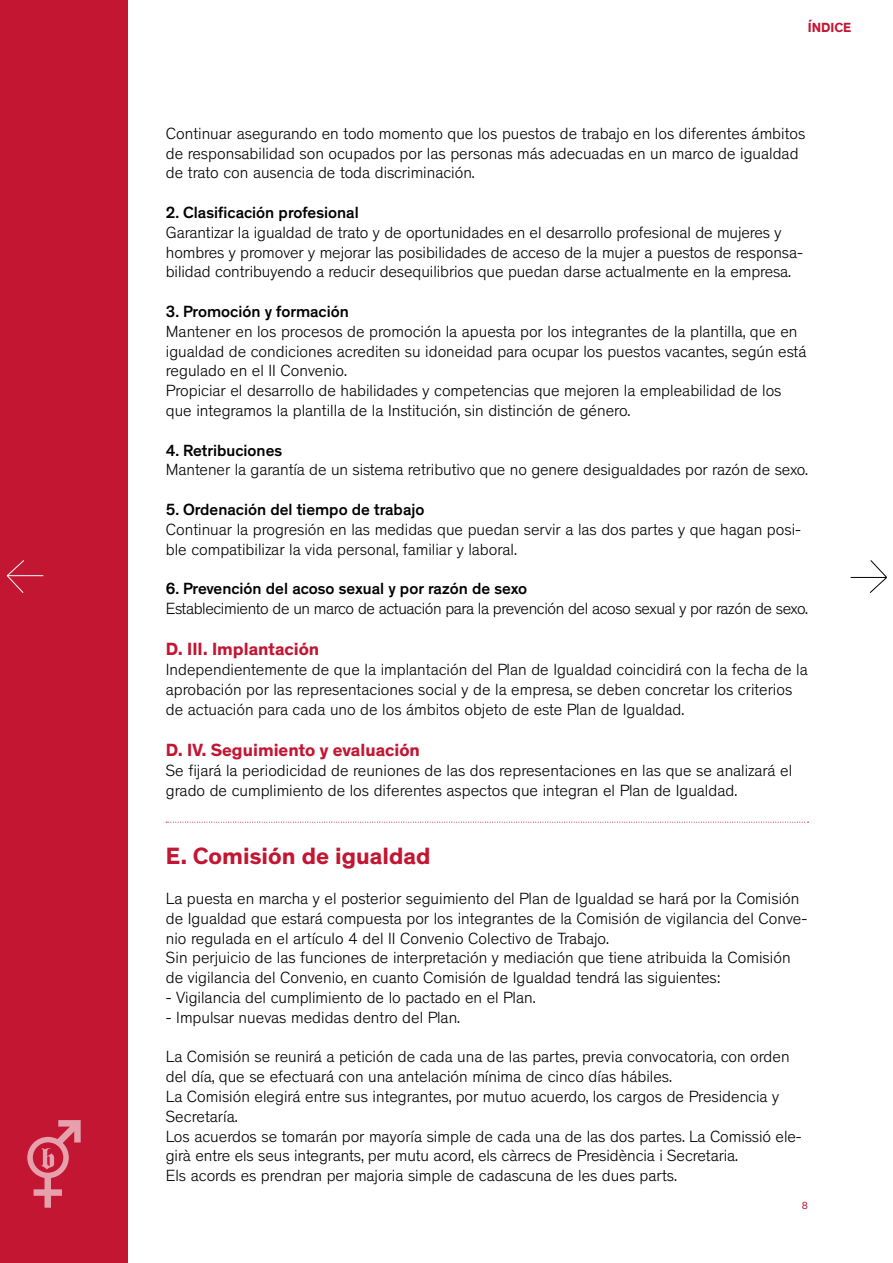
<style>
.page{position:relative;width:893px;height:1263px;background:#fff}
.page>*{position:absolute;margin:0;border:0;box-sizing:border-box;transform-origin:0 0}
.t1{font:700 24px "Theinhardt";color:#c21632}
.t2{font:700 18px "Theinhardt";color:#c21632}
.t3{font:300 16.5px/19.8px "Theinhardt";color:#000}
.t4{font:500 16.5px "Theinhardt";color:#000}
.t5{font:300 16.5px "Theinhardt";letter-spacing:-.025em;color:#000}
.t6{font:700 13.5px "Theinhardt";color:#c21632}
.t7{font:10.5px "Theinhardt";color:#c21632}
</style>
<div class="page">
<svg style="left:166px;top:822px;width:642px;height:1px"></svg>
<div style="left:0;top:0;width:128px;height:1263px;background:#c21632"></div>
<svg style="left:27px;top:1120px;width:54px;height:88px"></svg>
<hr style="left:851px;top:577px;width:35px;height:1px;background:#000">
<svg style="left:869px;top:560px;width:18px;height:33px"></svg>
<hr style="left:7px;top:575px;width:36px;height:1px;background:#fff">
<svg style="left:6px;top:560px;width:19px;height:33px"></svg>
<p class="t6" style="left:808px;top:19px;width:45px">ÍNDICE</p>
<p class="t3" style="left:166px;top:124px;width:641px">Continuar asegurando en todo momento que los puestos de trabajo en los diferentes ámbitos de responsabilidad son ocupados por las personas más adecuadas en un marco de igualdad de trato con ausencia de toda discriminación.</p>
<p class="t4" style="left:166px;top:203px;width:194px">2. Clasificación profesional</p>
<p class="t3" style="left:166px;top:223px;width:639px">Garantizar la igualdad de trato y de oportunidades en el desarrollo profesional de mujeres y hombres y promover y mejorar las posibilidades de acceso de la mujer a puestos de responsa&shy;bilidad contribuyendo a reducir desequilibrios que puedan darse actualmente en la empresa.</p>
<p class="t4" style="left:166px;top:302px;width:185px">3. Promoción y formación</p>
<p class="t3" style="left:166px;top:322px;width:642px">Mantener en los procesos de promoción la apuesta por los integrantes de la plantilla, que en igualdad de condiciones acrediten su idoneidad para ocupar los puestos vacantes, según está regulado en el II Convenio.<br>Propiciar el desarrollo de habilidades y competencias que mejoren la empleabilidad de los que integramos la plantilla de la Institución, sin distinción de género.</p>
<p class="t4" style="left:166px;top:440px;width:118px">4. Retribuciones</p>
<p class="t3" style="left:166px;top:460px;width:644px">Mantener la garantía de un sistema retributivo que no genere desigualdades por razón de sexo.</p>
<p class="t4" style="left:166px;top:500px;width:260px">5. Ordenación del tiempo de trabajo</p>
<p class="t3" style="left:166px;top:520px;width:637px">Continuar la progresión en las medidas que puedan servir a las dos partes y que hagan posi&shy;ble compatibilizar la vida personal, familiar y laboral.</p>
<p class="t4" style="left:166px;top:579px;width:363px">6. Prevención del acoso sexual y por razón de sexo</p>
<p class="t5" style="left:166px;top:599px;width:644px">Establecimiento de un marco de actuación para la prevención del acoso sexual y por razón de sexo.</p>
<p class="t2" style="left:166px;top:638px;width:155px">D. III. Implantación</p>
<p class="t3" style="left:166px;top:660px;width:643px">Independientemente de que la implantación del Plan de Igualdad coincidirá con la fecha de la aprobación por las representaciones social y de la empresa, se deben concretar los criterios de actuación para cada uno de los ámbitos objeto de este Plan de Igualdad.</p>
<p class="t2" style="left:166px;top:739px;width:256px">D. IV. Seguimiento y evaluación</p>
<p class="t3" style="left:166px;top:761px;width:628px">Se fijará la periodicidad de reuniones de las dos representaciones en las que se analizará el grado de cumplimiento de los diferentes aspectos que integran el Plan de Igualdad.</p>
<h1 class="t1" style="left:166px;top:841px;width:266px">E. Comisión de igualdad</h1>
<p class="t3" style="left:166px;top:889px;width:643px">La puesta en marcha y el posterior seguimiento del Plan de Igualdad se hará por la Comisión de Igualdad que estará compuesta por los integrantes de la Comisión de vigilancia del Conve&shy;nio regulada en el artículo 4 del II Convenio Colectivo de Trabajo.<br>Sin perjuicio de las funciones de interpretación y mediación que tiene atribuida la Comisión de vigilancia del Convenio, en cuanto Comisión de Igualdad tendrá las siguientes:</p>
<p class="t3" style="left:166px;top:988px;width:371px">- Vigilancia del cumplimiento de lo pactado en el Plan.</p>
<p class="t3" style="left:166px;top:1007px;width:296px">- Impulsar nuevas medidas dentro del Plan.</p>
<p class="t3" style="left:166px;top:1047px;width:637px">La Comisión se reunirá a petición de cada una de las partes, previa convocatoria, con orden del día, que se efectuará con una antelación mínima de cinco días hábiles.<br>La Comisión elegirá entre sus integrantes, por mutuo acuerdo, los cargos de Presidencia y Secretaría.<br>Los acuerdos se tomarán por mayoría simple de cada una de las dos partes. La Comissió ele&shy;girà entre els seus integrants, per mutu acord, els càrrecs de Presidència i Secretaria.<br>Els acords es prendran per majoria simple de cadascuna de les dues parts.</p>
<p class="t7" style="left:802px;top:1200px;width:8px">8</p>
</div>
